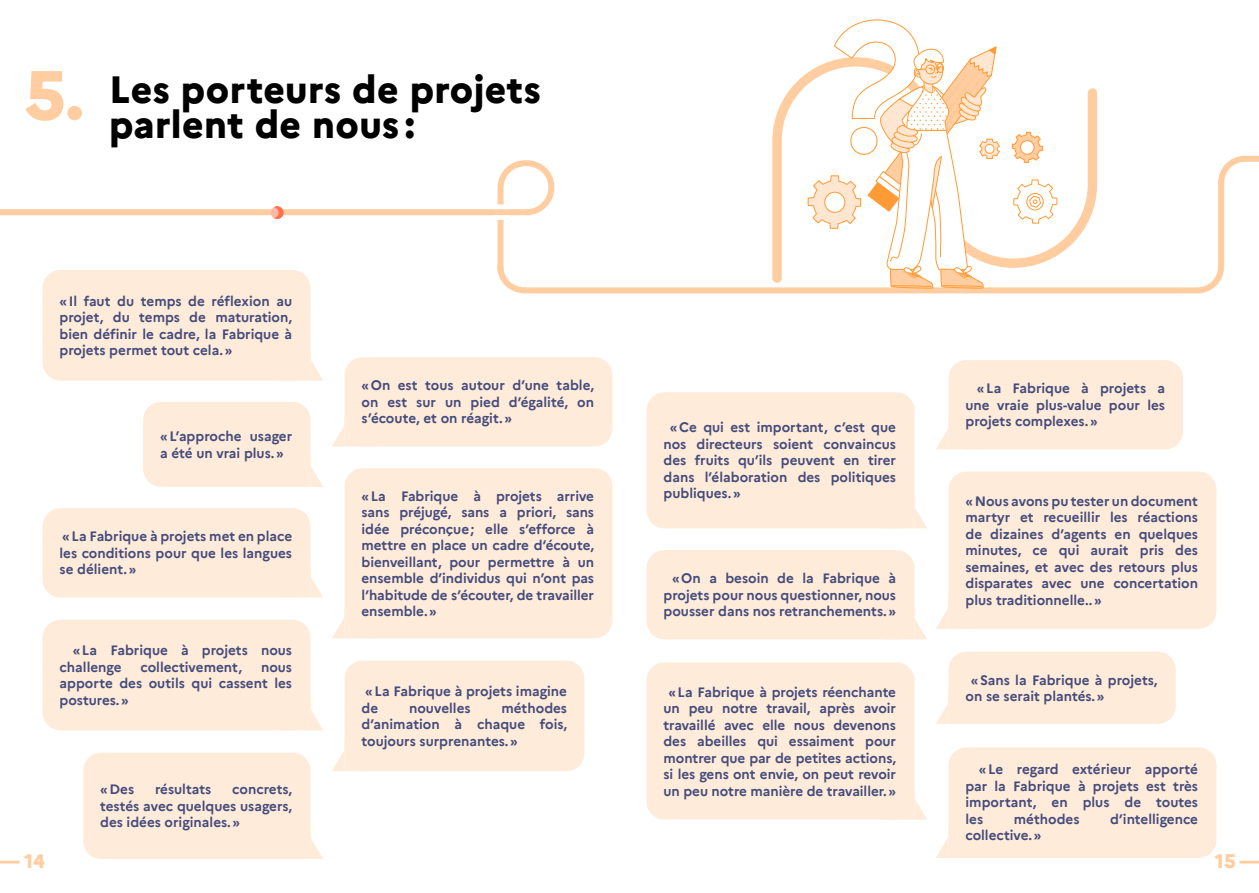
<style>
.page{position:relative;width:1259px;height:893px;background:#fff}
.page>*{position:absolute;margin:0;border:0;box-sizing:border-box;transform-origin:0 0}
.t1{font:800 37.5px "Marianne";letter-spacing:.01em;color:#000}
.t2{font:800 19.5px "Marianne";color:#ffcd9f}
.t3{font:700 13.5px/16.5px "Marianne";color:#444c7c;text-align:justify}
</style>
<div class="page">
<div style="left:0;top:209px;width:529px;height:6px;background:#ffcd9f"></div>
<div style="left:497px;top:190px;width:6px;height:81px;background:#ffcd9f"></div>
<svg style="left:494px;top:160px;width:61px;height:56px"></svg>
<div style="left:492px;top:204px;width:19px;height:5px;background:#fff;border-radius:2px"></div>
<div style="left:492px;top:215px;width:19px;height:5px;background:#fff;border-radius:2px"></div>
<div style="left:526px;top:287px;width:671px;height:6px;background:#ffcd9f"></div>
<svg style="left:772px;top:73px;width:325px;height:210px"></svg>
<svg style="left:1013px;top:179px;width:44px;height:45px"></svg>
<svg style="left:1011px;top:131px;width:32px;height:32px"></svg>
<svg style="left:807px;top:19px;width:193px;height:270px"></svg>
<div style="left:1245px;top:156px;width:14px;height:6px;background:#ffcd9f"></div>
<div style="left:1218px;top:184px;width:6px;height:82px;background:#ffcd9f"></div>
<svg style="left:1191px;top:261px;width:34px;height:33px"></svg>
<svg style="left:1218px;top:155px;width:33px;height:34px"></svg>
<svg style="left:271px;top:206px;width:12px;height:13px"></svg>
<svg style="left:274px;top:206px;width:9px;height:13px"></svg>
<svg style="left:497px;top:261px;width:34px;height:33px"></svg>
<div style="left:43px;top:270px;width:267px;height:111px;background:#ffebd9;border-radius:18px"></div>
<svg style="left:295px;top:351px;width:28px;height:30px"></svg>
<div style="left:143px;top:402px;width:167px;height:85px;background:#ffebd9;border-radius:18px"></div>
<svg style="left:296px;top:457px;width:27px;height:30px"></svg>
<div style="left:646px;top:392px;width:268px;height:136px;background:#ffebd9;border-radius:18px"></div>
<svg style="left:900px;top:499px;width:27px;height:29px"></svg>
<div style="left:646px;top:550px;width:268px;height:89px;background:#ffebd9;border-radius:18px"></div>
<svg style="left:900px;top:610px;width:27px;height:29px"></svg>
<div style="left:646px;top:662px;width:268px;height:158px;background:#ffebd9;border-radius:18px"></div>
<svg style="left:884px;top:790px;width:43px;height:30px"></svg>
<div style="left:43px;top:508px;width:267px;height:89px;background:#ffebd9;border-radius:18px"></div>
<svg style="left:296px;top:568px;width:27px;height:29px"></svg>
<div style="left:83px;top:753px;width:227px;height:106px;background:#ffebd9;border-radius:18px"></div>
<svg style="left:296px;top:829px;width:27px;height:30px"></svg>
<div style="left:43px;top:620px;width:267px;height:110px;background:#ffebd9;border-radius:18px"></div>
<svg style="left:296px;top:701px;width:27px;height:29px"></svg>
<div style="left:344px;top:357px;width:268px;height:89px;background:#ffebd9;border-radius:18px"></div>
<svg style="left:332px;top:427px;width:26px;height:19px"></svg>
<div style="left:948px;top:360px;width:235px;height:89px;background:#ffebd9;border-radius:18px"></div>
<svg style="left:936px;top:429px;width:26px;height:20px"></svg>
<div style="left:948px;top:471px;width:268px;height:158px;background:#ffebd9;border-radius:18px"></div>
<svg style="left:936px;top:599px;width:26px;height:30px"></svg>
<div style="left:948px;top:652px;width:227px;height:72px;background:#ffebd9;border-radius:18px"></div>
<svg style="left:936px;top:694px;width:26px;height:30px"></svg>
<div style="left:948px;top:747px;width:268px;height:111px;background:#ffebd9;border-radius:18px"></div>
<svg style="left:936px;top:828px;width:26px;height:30px"></svg>
<div style="left:344px;top:468px;width:268px;height:170px;background:#ffebd9;border-radius:18px"></div>
<svg style="left:332px;top:618px;width:26px;height:20px"></svg>
<div style="left:344px;top:661px;width:240px;height:110px;background:#ffebd9;border-radius:18px"></div>
<svg style="left:332px;top:741px;width:26px;height:30px"></svg>
<h1 class="t1" style="left:25px;top:95px;width:392px"><sup>5.</sup> parlent de nous :</h1>
<h1 class="t1" style="left:109px;top:61px;width:433px">Les porteurs de projets</h1>
<p class="t3" style="left:60px;top:291px;width:234px">«Il faut du temps de réflexion au projet, du temps de maturation, bien définir le cadre, la Fabrique à projets permet tout cela.»</p>
<p class="t3" style="left:361px;top:376px;width:234px">«On est tous autour d’une table, on est sur un pied d’égalité, on s’écoute, et on réagit.»</p>
<p class="t3" style="left:965px;top:379px;width:201px;text-indent:11px">«La Fabrique à projets a une vraie plus-value pour les projets complexes.»</p>
<p class="t3" style="left:160px;top:427px;width:134px">«L’approche usager a été un vrai plus.»</p>
<p class="t3" style="left:663px;top:418px;width:234px;text-indent:6px">«Ce qui est important, c’est que nos directeurs soient convaincus des fruits qu’ils peuvent en tirer dans l’élaboration des politiques publiques.»</p>
<p class="t3" style="left:361px;top:486px;width:234px">«La Fabrique à projets arrive sans préjugé, sans a priori, sans idée préconçue; elle s’efforce à mettre en place un cadre d’écoute, bienveillant, pour permettre à un ensemble d’individus qui n’ont pas l’habitude de s’écouter, de travailler ensemble.»</p>
<p class="t3" style="left:965px;top:492px;width:234px">«Nous avons pu tester un document martyr et recueillir les réactions de dizaines d’agents en quelques minutes, ce qui aurait pris des semaines, et avec des retours plus disparates avec une concertation plus traditionnelle..»</p>
<p class="t3" style="left:60px;top:527px;width:234px">«La Fabrique à projets met en place les conditions pour que les langues se délient.»</p>
<p class="t3" style="left:663px;top:569px;width:234px;text-indent:8px">«On a besoin de la Fabrique à projets pour nous questionner, nous pousser dans nos retranchements.»</p>
<p class="t3" style="left:60px;top:641px;width:234px;text-indent:13px">«La Fabrique à projets nous challenge</p>
<p class="t3" style="left:141px;top:658px;width:103px">collectivement,</p>
<p class="t3" style="left:60px;top:658px;width:234px;text-indent:201px">nous apporte des outils qui cassent les postures.»</p>
<p class="t3" style="left:100px;top:780px;width:35px">«Des</p>
<p class="t3" style="left:155px;top:780px;width:58px">résultats</p>
<p class="t3" style="left:100px;top:780px;width:194px;text-indent:132px">concrets, testés avec quelques usagers, des idées originales.»</p>
<p class="t3" style="left:361px;top:682px;width:207px">«La Fabrique à projets imagine de</p>
<p class="t3" style="left:361px;top:698px;width:207px;text-indent:140px">méthodes d’animation à chaque fois, toujours surprenantes.»</p>
<p class="t3" style="left:409px;top:698px;width:63px">nouvelles</p>
<p class="t3" style="left:663px;top:682px;width:234px;text-align:center">«La Fabrique à projets réenchante un peu notre travail, après avoir travaillé avec elle nous devenons des abeilles qui essaiment pour montrer que par de petites actions, si les gens ont envie, on peut revoir un peu notre manière de travailler.»</p>
<p class="t3" style="left:965px;top:670px;width:194px;text-indent:5px">«Sans la Fabrique à projets, on se serait plantés.»</p>
<p class="t3" style="left:965px;top:760px;width:234px;text-indent:13px">«Le regard extérieur apporté par la Fabrique à projets est très important, en plus de toutes les</p>
<p class="t3" style="left:1014px;top:810px;width:67px">méthodes</p>
<p class="t3" style="left:1110px;top:810px;width:89px">d’intelligence</p>
<p class="t3" style="left:965px;top:826px;width:77px">collective.»</p>
<h2 class="t2" style="left:0;top:845px;width:47px">— 14</h2>
<h2 class="t2" style="left:1215px;top:845px;width:47px">15—</h2>
</div>
